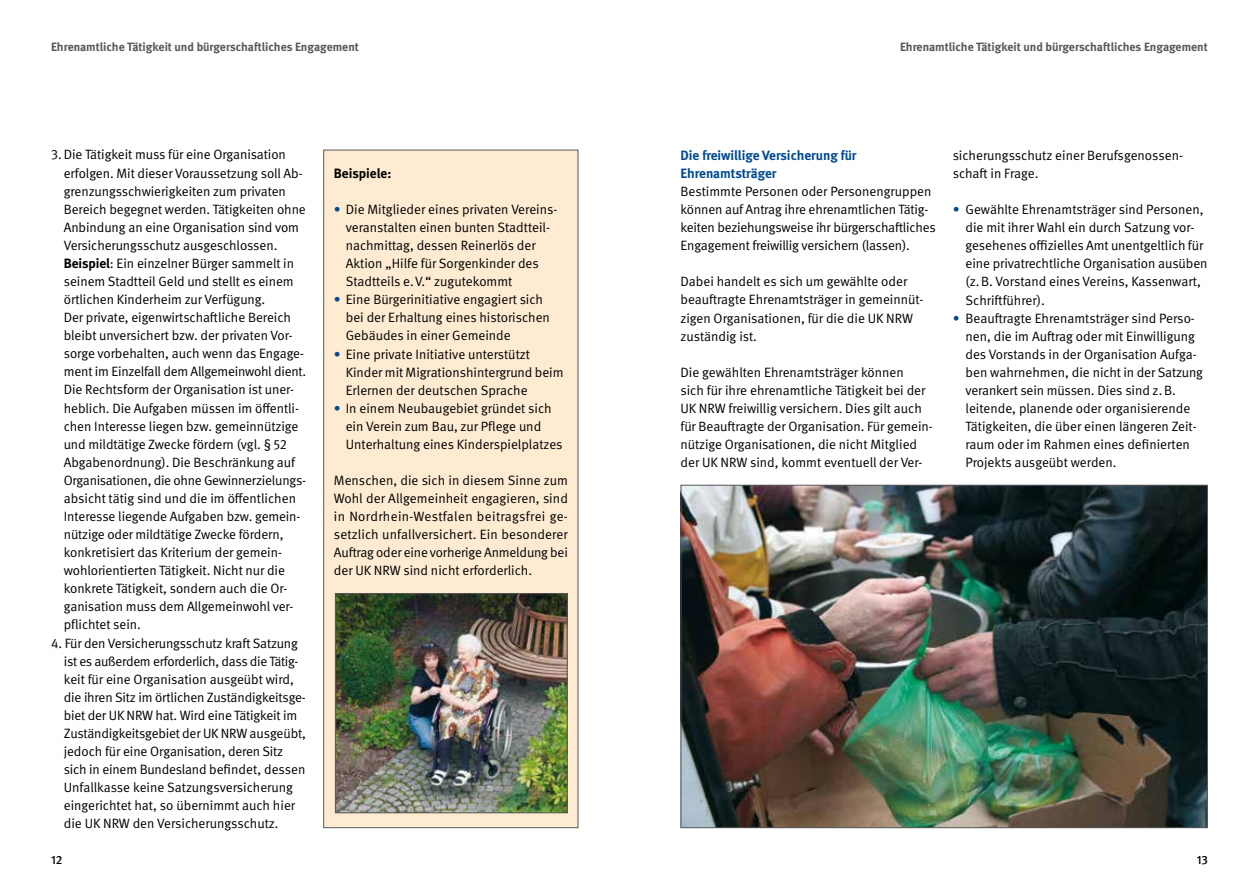
<style>
.page{position:relative;width:1259px;height:893px;background:#fff}
.page>*{position:absolute;margin:0;border:0;box-sizing:border-box;transform-origin:0 0}
.t1{font:13.5px/18.1px "DGUV Meta";letter-spacing:-.005em;color:#000}
.t2{font:700 13.5px/18.1px "DGUV Meta";letter-spacing:-.005em;color:#004b93}
.t3{font:700 13.5px "DGUV Meta";color:#000}
.t4{font:700 12px "DGUV Meta";color:#58585a}
.t5{font:500 12px "DGUV Meta";color:#000}
.s1{font-weight:700}
.s2{font-style:italic}
.s3{color:#004b93}
</style>
<div class="page">
<div style="left:323px;top:150px;width:255px;height:678px;background:#feebd2;border:1px solid #58585a"></div>
<img style="left:682px;top:487px;width:524px;height:339px">
<img style="left:337px;top:595px;width:229px;height:216px">
<div style="left:335px;top:593px;width:233px;height:220px;border:1px solid #58585a"></div>
<p class="t4" style="left:51px;top:40px;width:309px">Ehrenamtliche Tätigkeit und bürgerschaftliches Engagement</p>
<p class="t4" style="left:900px;top:40px;width:309px">Ehrenamtliche Tätigkeit und bürgerschaftliches Engagement</p>
<p class="t1" style="left:64px;top:146px;width:244px;text-indent:-13px">3. Die Tätigkeit muss für eine Organisation erfolgen. Mit dieser Voraussetzung soll Ab&shy;grenzungsschwierigkeiten zum privaten Bereich begegnet werden. Tätigkeiten ohne Anbindung an eine Organisation sind vom Versicherungsschutz ausgeschlossen.<br><span class="s1">Beispiel</span>: Ein einzelner Bürger sammelt in seinem Stadtteil Geld und stellt es einem örtlichen Kinderheim zur Verfügung.<br>Der private, eigenwirtschaftliche Bereich bleibt unversichert bzw. der privaten Vor&shy;sorge vorbehalten, auch wenn das Engage&shy;ment im Einzelfall dem Allgemeinwohl dient.<br>Die Rechtsform der Organisation ist uner&shy;heblich. Die Aufgaben müssen im öffentli&shy;chen Interesse liegen bzw. gemeinnützige und mildtätige Zwecke fördern (vgl. § 52<br>Abgabenordnung). Die Beschränkung auf Organisationen, die ohne Gewinnerzielungs&shy;absicht tätig sind und die im öffentlichen Interesse liegende Aufgaben bzw. gemein&shy;nützige oder mildtätige Zwecke fördern, konkretisiert das Kriterium der gemein&shy;wohlorientierten Tätigkeit. Nicht nur die konkrete Tätigkeit, sondern auch die Or&shy;ganisation muss dem Allgemeinwohl ver&shy;pflichtet sein.</p>
<p class="t1" style="left:64px;top:634px;width:244px;text-indent:-13px">4. Für den Versicherungsschutz kraft Satzung ist es außerdem erforderlich, dass die Tätig&shy;keit für eine Organisation ausgeübt wird, die ihren Sitz im örtlichen Zuständigkeitsge&shy;biet der UK NRW hat. Wird eine Tätigkeit im Zuständigkeitsgebiet der UK NRW ausgeübt, jedoch für eine Organisation, deren Sitz sich in einem Bundesland befindet, dessen Unfallkasse keine Satzungsversicherung eingerichtet hat, so übernimmt auch hier die UK NRW den Versicherungsschutz<span class="s2">.</span></p>
<p class="t3" style="left:334px;top:165px;width:59px">Beispiele:</p>
<p class="t1" style="left:346px;top:200px;width:213px;text-indent:-12px"><span class="s3">•</span> Die Mitglieder eines privaten Vereins&shy;veranstalten einen bunten Stadtteil&shy;nachmittag, dessen Reinerlös der Aktion „Hilfe für Sorgenkinder des Stadtteils e.V.“ zugutekommt</p>
<p class="t1" style="left:346px;top:291px;width:206px;text-indent:-12px"><span class="s3">•</span> Eine Bürgerinitiative engagiert sich bei der Erhaltung eines historischen<br>Gebäudes in einer Gemeinde</p>
<p class="t1" style="left:346px;top:345px;width:219px;text-indent:-12px"><span class="s3">•</span> Eine private Initiative unterstützt<br>Kinder mit Migrationshintergrund beim<br>Erlernen der deutschen Sprache</p>
<p class="t1" style="left:346px;top:399px;width:218px;text-indent:-12px"><span class="s3">•</span> In einem Neubaugebiet gründet sich ein Verein zum Bau, zur Pflege und<br>Unterhaltung eines Kinderspielplatzes</p>
<p class="t1" style="left:334px;top:472px;width:236px;text-align:justify">Menschen, die sich in diesem Sinne zum Wohl der Allgemeinheit engagieren, sind in Nordrhein-Westfalen beitragsfrei ge&shy;setzlich unfallversichert. Ein besonderer Auftrag oder eine vorherige Anmeldung bei der UK NRW sind nicht erforderlich.</p>
<p class="t2" style="left:680px;top:146px;width:177px">Die freiwillige Versicherung für<br>Ehrenamtsträger</p>
<p class="t1" style="left:680px;top:183px;width:257px">Bestimmte Personen oder Personengruppen können auf Antrag ihre ehrenamtlichen Tätig&shy;keiten beziehungsweise ihr bürgerschaftliches Engagement freiwillig versichern (lassen).</p>
<p class="t1" style="left:680px;top:273px;width:244px">Dabei handelt es sich um gewählte oder beauftragte Ehrenamtsträger in gemeinnüt&shy;zigen Organisationen, für die die UK NRW zuständig ist.</p>
<p class="t1" style="left:680px;top:363px;width:254px">Die gewählten Ehrenamtsträger können<br>sich für ihre ehrenamtliche Tätigkeit bei der UK NRW freiwillig versichern. Dies gilt auch für Beauftragte der Organisation. Für gemein&shy;nützige Organisationen, die nicht Mitglied der UK NRW sind, kommt eventuell der Ver-</p>
<p class="t1" style="left:952px;top:146px;width:232px">sicherungsschutz einer Berufsgenossen&shy;schaft in Frage.</p>
<p class="t1" style="left:965px;top:201px;width:243px;text-indent:-13px"><span class="s3">•</span> Gewählte Ehrenamtsträger sind Personen, die mit ihrer Wahl ein durch Satzung vor&shy;gesehenes offizielles Amt unentgeltlich für eine privatrechtliche Organisation ausüben (z.B. Vorstand eines Vereins, Kassenwart, Schriftführer).</p>
<p class="t1" style="left:965px;top:309px;width:239px;text-indent:-13px"><span class="s3">•</span> Beauftragte Ehrenamtsträger sind Perso&shy;nen, die im Auftrag oder mit Einwilligung des Vorstands in der Organisation Aufga&shy;ben wahrnehmen, die nicht in der Satzung verankert sein müssen. Dies sind z.B. leitende, planende oder organisierende Tätigkeiten, die über einen längeren Zeit&shy;raum oder im Rahmen eines definierten Projekts ausgeübt werden.</p>
<p class="t5" style="left:51px;top:853px;width:13px">12</p>
<p class="t5" style="left:1197px;top:853px;width:13px">13</p>
</div>
